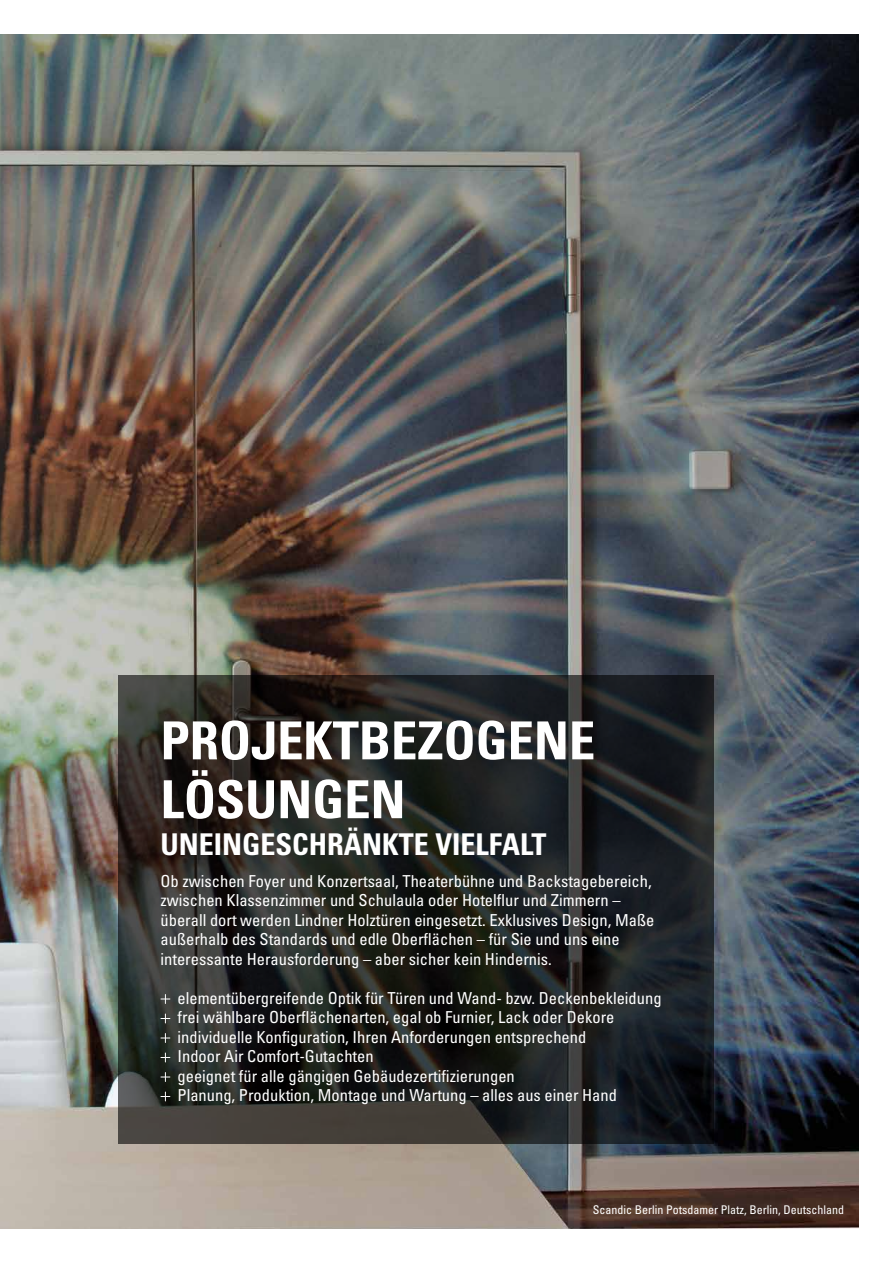
<style>
.page{position:relative;width:893px;height:1263px;background:#fff}
.page>*{position:absolute;margin:0;border:0;box-sizing:border-box;transform-origin:0 0}
.t1{font:700 condensed 52.5px/58.8px "Univers LT Pro";color:#fff}
.t2{font:700 condensed 30px "Univers LT Pro";color:#fff}
.t3{font:condensed 16.5px/19.5px "Univers LT Pro";color:#fff}
.t4{font:condensed 12px "Univers LT Pro";color:#fff}
</style>
<div class="page">
<img style="left:0;top:34px;width:859px;height:1195px">
<svg style="left:118px;top:675px;width:595px;height:469px;background:#232423"></svg>
<svg style="left:161px;top:994px;width:9px;height:9px"></svg>
<svg style="left:161px;top:1014px;width:9px;height:9px"></svg>
<svg style="left:161px;top:1033px;width:9px;height:9px"></svg>
<svg style="left:161px;top:1053px;width:9px;height:9px"></svg>
<svg style="left:161px;top:1072px;width:9px;height:9px"></svg>
<svg style="left:161px;top:1092px;width:9px;height:9px"></svg>
<h1 class="t1" style="left:161px;top:710px;width:436px">PROJEKTBEZOGENE<br>LÖSUNGEN</h1>
<h2 class="t2" style="left:161px;top:825px;width:388px">UNEINGESCHRÄNKTE VIELFALT</h2>
<p class="t3" style="left:161px;top:871px;width:495px">Ob zwischen Foyer und Konzertsaal, Theaterbühne und Backstagebereich, zwischen Klassenzimmer und Schulaula oder Hotelflur und Zimmern – überall dort werden Lindner Holztüren eingesetzt. Exklusives Design, Maße außerhalb des Standards und edle Oberflächen – für Sie und uns eine interessante Herausforderung – aber sicher kein Hindernis.</p>
<p class="t3" style="left:178px;top:988px;width:486px">elementübergreifende Optik für Türen und Wand- bzw. Deckenbekleidung frei wählbare Oberflächenarten, egal ob Furnier, Lack oder Dekore individuelle Konfiguration, Ihren Anforderungen entsprechend<br>Indoor Air Comfort-Gutachten<br>geeignet für alle gängigen Gebäudezertifizierungen<br>Planung, Produktion, Montage und Wartung – alles aus einer Hand</p>
<p class="t4" style="left:593px;top:1202px;width:253px">Scandic Berlin Potsdamer Platz, Berlin, Deutschland</p>
</div>
